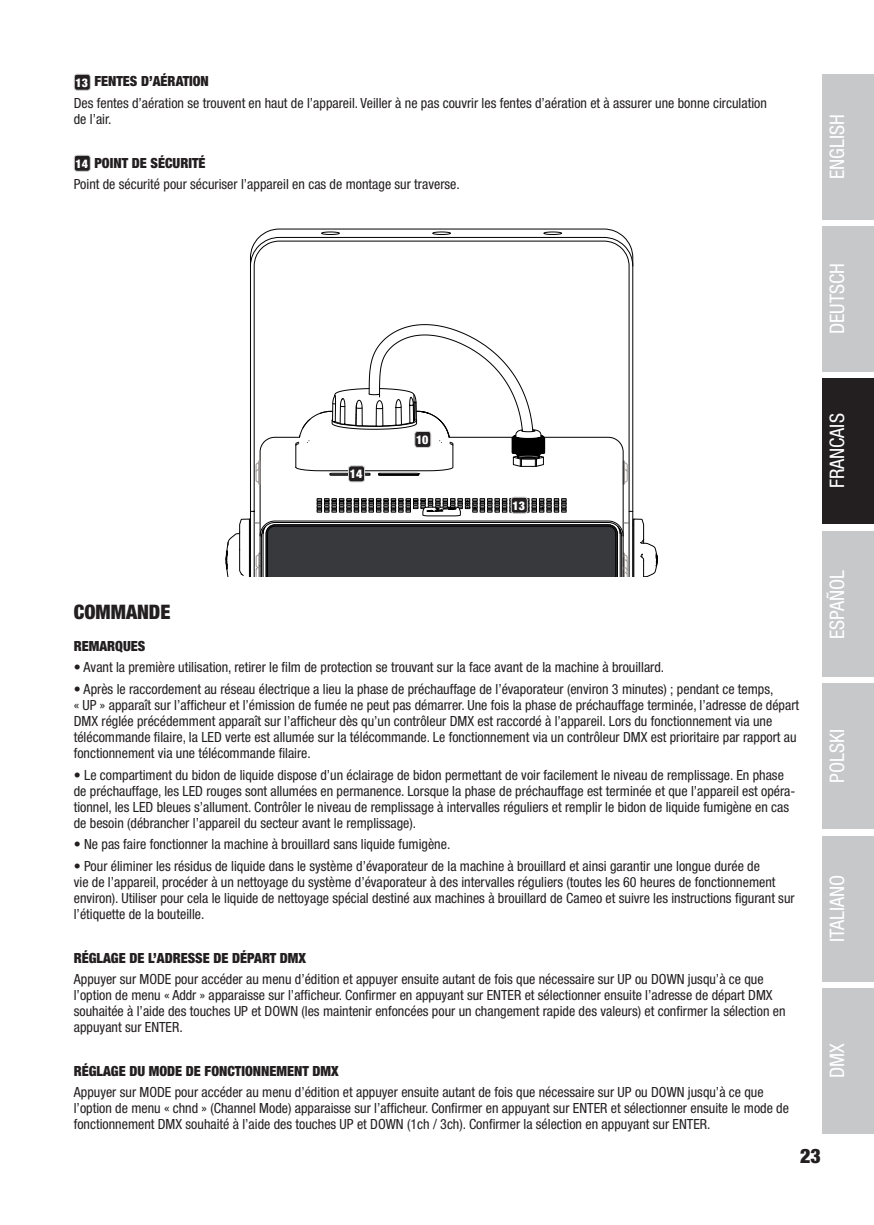
<style>
.page{position:relative;width:874px;height:1225px;background:#fff}
.page>*{position:absolute;margin:0;border:0;box-sizing:border-box;transform-origin:0 0}
.t1{font:condensed 20px "Helvetica Neue LT Std";color:#fff}
.t2{font:900 condensed 20px "Helvetica Neue LT Pro";color:#231f20}
.t3{font:900 condensed 20px "Helvetica Neue LT Std";color:#231f20}
.t4{font:condensed 14px/16px "Helvetica Neue LT Pro";color:#231f20}
.t5{font:900 condensed 14px "Helvetica Neue LT Pro";color:#231f20}
.t6{font:900 condensed 12px "Helvetica Neue LT Pro";color:#fff}
.s1{font-weight:900;font-size:12px;color:#fff}
.s2{font-weight:900}
</style>
<div class="page">
<div style="left:821px;top:988px;width:52px;height:146px;background:#c7c8ca"></div>
<div style="left:821px;top:74px;width:52px;height:145px;background:#c7c8ca"></div>
<div style="left:821px;top:226px;width:52px;height:145px;background:#c7c8ca"></div>
<div style="left:821px;top:378px;width:52px;height:146px;background:#231f20"></div>
<div style="left:821px;top:531px;width:52px;height:146px;background:#c7c8ca"></div>
<div style="left:821px;top:683px;width:52px;height:146px;background:#c7c8ca"></div>
<div style="left:821px;top:836px;width:52px;height:145px;background:#c7c8ca"></div>
<svg style="left:258px;top:228px;width:367px;height:9px"></svg>
<svg style="left:250px;top:237px;width:383px;height:87px"></svg>
<svg style="left:225px;top:324px;width:432px;height:252px"></svg>
<div style="left:414px;top:431px;width:16px;height:16px;background:#231f20;border-radius:3px"></div>
<div style="left:414px;top:431px;width:17px;height:17px;border:1px solid #d1d2d4;border-radius:3px"></div>
<div style="left:348px;top:466px;width:16px;height:16px;background:#231f20;border-radius:3px"></div>
<div style="left:348px;top:465px;width:17px;height:17px;border:1px solid #d1d2d4;border-radius:3px"></div>
<div style="left:511px;top:497px;width:16px;height:16px;background:#231f20;border-radius:3px"></div>
<div style="left:510px;top:497px;width:17px;height:17px;border:1px solid #d1d2d4;border-radius:3px"></div>
<div style="left:74px;top:74px;width:16px;height:16px;background:#231f20;border-radius:3px"></div>
<div style="left:74px;top:74px;width:17px;height:17px;border:1px solid #d1d2d4;border-radius:3px"></div>
<div style="left:74px;top:155px;width:16px;height:16px;background:#231f20;border-radius:3px"></div>
<div style="left:74px;top:155px;width:17px;height:17px;border:1px solid #d1d2d4;border-radius:3px"></div>
<p class="t4" style="left:74px;top:71px;width:694px;line-height:21.6px"><span class="s1">13</span> <span class="s2">FENTES D’AÉRATION<br></span>Des fentes d’aération se trouvent en haut de l’appareil. Veiller à ne pas couvrir les fentes d’aération et à assurer une bonne circulation</p>
<p class="t4" style="left:74px;top:111px;width:39px">de l’air.</p>
<p class="t4" style="left:74px;top:152px;width:387px;line-height:21.6px"><span class="s1">14</span> <span class="s2">POINT DE SÉCURITÉ<br></span>Point de sécurité pour sécuriser l’appareil en cas de montage sur traverse.</p>
<h1 class="t1" style="left:824px;top:179px;width:66px;rotate:-90deg">ENGLISH</h1>
<h1 class="t1" style="left:824px;top:334px;width:73px;rotate:-90deg">DEUTSCH</h1>
<p class="t6" style="left:349px;top:467px;width:14px">14</p>
<p class="t6" style="left:416px;top:432px;width:14px">10</p>
<p class="t6" style="left:512px;top:498px;width:14px">13</p>
<h1 class="t2" style="left:74px;top:599px;width:98px">COMMANDE</h1>
<p class="t5" style="left:74px;top:637px;width:73px">REMARQUES</p>
<p class="t4" style="left:74px;top:659px;width:591px">• Avant la première utilisation, retirer le film de protection se trouvant sur la face avant de la machine à brouillard.</p>
<p class="t4" style="left:74px;top:681px;width:726px">• Après le raccordement au réseau électrique a lieu la phase de préchauffage de l’évaporateur (environ 3 minutes) ; pendant ce temps,<br>« UP » apparaît sur l’afficheur et l’émission de fumée ne peut pas démarrer. Une fois la phase de préchauffage terminée, l’adresse de départ DMX réglée précédemment apparaît sur l’afficheur dès qu’un contrôleur DMX est raccordé à l’appareil. Lors du fonctionnement via une télécommande filaire, la LED verte est allumée sur la télécommande. Le fonctionnement via un contrôleur DMX est prioritaire par rapport au fonctionnement via une télécommande filaire.</p>
<p class="t4" style="left:74px;top:766px;width:722px">• Le compartiment du bidon de liquide dispose d’un éclairage de bidon permettant de voir facilement le niveau de remplissage. En phase de préchauffage, les LED rouges sont allumées en permanence. Lorsque la phase de préchauffage est terminée et que l’appareil est opéra&shy;tionnel, les LED bleues s’allument. Contrôler le niveau de remplissage à intervalles réguliers et remplir le bidon de liquide fumigène en cas de besoin (débrancher l’appareil du secteur avant le remplissage).</p>
<p class="t4" style="left:74px;top:836px;width:378px">• Ne pas faire fonctionner la machine à brouillard sans liquide fumigène.</p>
<p class="t4" style="left:74px;top:858px;width:722px">• Pour éliminer les résidus de liquide dans le système d’évaporateur de la machine à brouillard et ainsi garantir une longue durée de<br>vie de l’appareil, procéder à un nettoyage du système d’évaporateur à des intervalles réguliers (toutes les 60 heures de fonctionnement environ). Utiliser pour cela le liquide de nettoyage spécial destiné aux machines à brouillard de Cameo et suivre les instructions figurant sur l’étiquette de la bouteille.</p>
<p class="t5" style="left:74px;top:949px;width:234px">RÉGLAGE DE L’ADRESSE DE DÉPART DMX</p>
<p class="t4" style="left:74px;top:971px;width:713px">Appuyer sur MODE pour accéder au menu d’édition et appuyer ensuite autant de fois que nécessaire sur UP ou DOWN jusqu’à ce que l’option de menu « Addr » apparaisse sur l’afficheur. Confirmer en appuyant sur ENTER et sélectionner ensuite l’adresse de départ DMX souhaitée à l’aide des touches UP et DOWN (les maintenir enfoncées pour un changement rapide des valeurs) et confirmer la sélection en appuyant sur ENTER.</p>
<p class="t5" style="left:74px;top:1062px;width:266px">RÉGLAGE DU MODE DE FONCTIONNEMENT DMX</p>
<p class="t4" style="left:74px;top:1084px;width:716px">Appuyer sur MODE pour accéder au menu d’édition et appuyer ensuite autant de fois que nécessaire sur UP ou DOWN jusqu’à ce que l’option de menu « chnd » (Channel Mode) apparaisse sur l’afficheur. Confirmer en appuyant sur ENTER et sélectionner ensuite le mode de fonctionnement DMX souhaité à l’aide des touches UP et DOWN (1ch / 3ch). Confirmer la sélection en appuyant sur ENTER.</p>
<h1 class="t1" style="left:824px;top:488px;width:76px;rotate:-90deg">FRANCAIS</h1>
<h1 class="t1" style="left:825px;top:639px;width:71px;rotate:-90deg">ESPAÑOL</h1>
<h1 class="t1" style="left:825px;top:783px;width:55px;rotate:-90deg">POLSKI</h1>
<h1 class="t1" style="left:825px;top:942px;width:69px;rotate:-90deg">ITALIANO</h1>
<h1 class="t1" style="left:825px;top:1078px;width:36px;rotate:-90deg">DMX</h1>
<h1 class="t3" style="left:799px;top:1143px;width:22px">23</h1>
</div>
